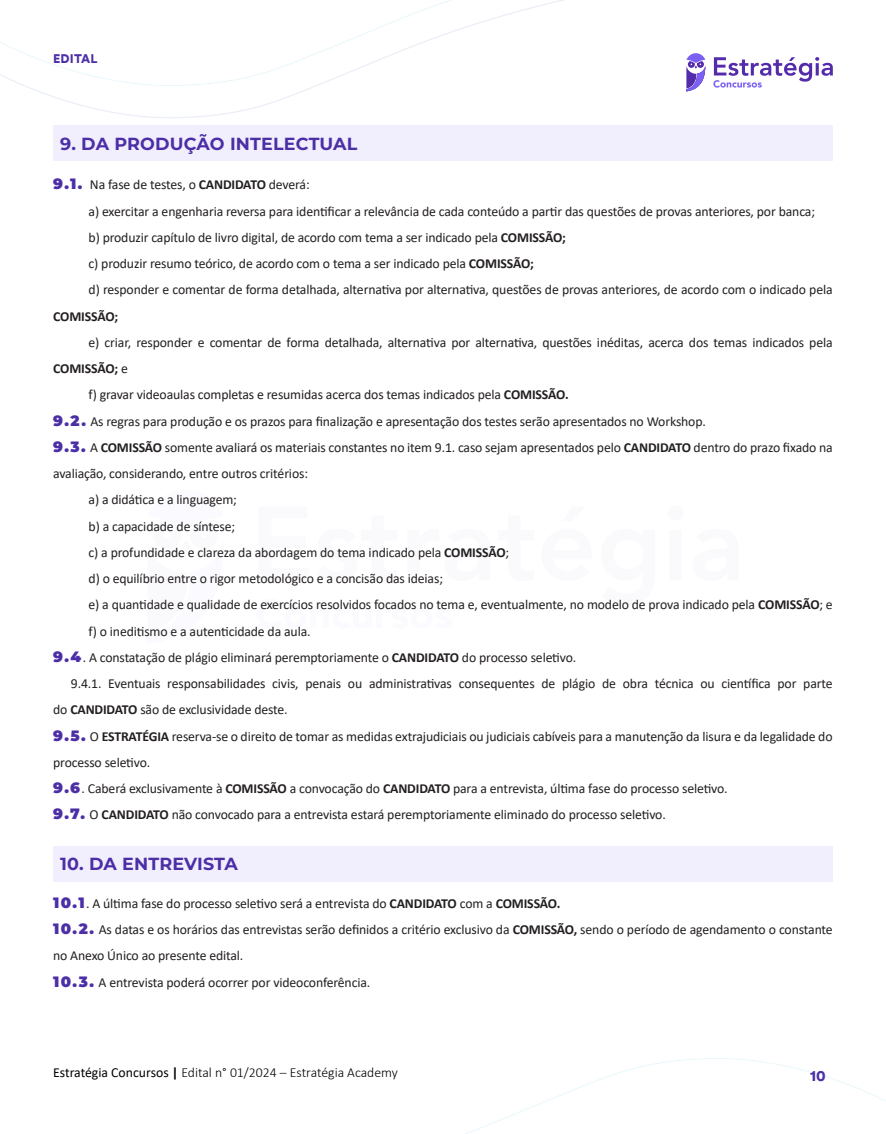
<style>
.page{position:relative;width:886px;height:1134px;background:#fff}
.page>*{position:absolute;margin:0;border:0;box-sizing:border-box;transform-origin:0 0}
.t1{font:700 17.5px "Montserrat";letter-spacing:.01em;color:#4c2fa6}
.t2{font:900 15px "Circular XXTT";color:#4c2fa6}
.t3{font:13.75px/26.2px "Calibri";letter-spacing:-.01em;color:#231f20}
.t4{font:300 13.75px "Calibri";color:#000}
.t5{font:700 13.75px "Calibri";letter-spacing:-.01em;color:#231f20}
.t6{font:900 12.5px "Circular XXTT";letter-spacing:.01em;color:#4c2fa6}
.s1{font-family:"Montserrat";font-weight:900;font-size:15px;color:#4c2fa6}
.s2{font-weight:700}
.s3{font-weight:400}
</style>
<div class="page">
<img style="left:0;top:0;width:706px;height:118px">
<img style="left:465px;top:1058px;width:421px;height:76px">
<svg style="left:686px;top:53px;width:19px;height:38px"></svg>
<svg style="left:713px;top:57px;width:120px;height:31px"></svg>
<div style="left:53px;top:126px;width:780px;height:35px;background:#f1effd"></div>
<div style="left:53px;top:846px;width:780px;height:36px;background:#f1effd"></div>
<p class="t6" style="left:53px;top:49px;width:46px">EDITAL</p>
<p class="t1" style="left:60px;top:131px;width:299px">9. DA PRODUÇÃO INTELECTUAL</p>
<p class="t3" style="left:89px;top:171px;width:745px;text-indent:-35px"><span class="s1">9.1.</span> Na fase de testes, o <span class="s2">CANDIDATO</span> deverá:<br>a) exercitar a engenharia reversa para identificar a relevância de cada conteúdo a partir das questões de provas anteriores, por banca;<br>b) produzir capítulo de livro digital, de acordo com tema a ser indicado pela <span class="s2">COMISSÃO;<br></span>c) produzir resumo teórico, de acordo com o tema a ser indicado pela <span class="s2">COMISSÃO;<br></span>d) responder e comentar de forma detalhada, alternativa por alternativa, questões de provas anteriores, de acordo com o indicado pela</p>
<p class="t5" style="left:53px;top:306px;width:67px">COMISSÃO;</p>
<p class="t3" style="left:89px;top:329px;width:745px">e) criar, responder e comentar de forma detalhada, alternativa por alternativa, questões inéditas, acerca dos temas indicados pela</p>
<p class="t5" style="left:53px;top:359px;width:76px">COMISSÃO; <span class="s3">e</span></p>
<p class="t3" style="left:89px;top:381px;width:482px">f) gravar videoaulas completas e resumidas acerca dos temas indicados pela <span class="s2">COMISSÃO.</span></p>
<p class="t3" style="left:53px;top:408px;width:654px"><span class="s1">9.2.</span> As regras para produção e os prazos para finalização e apresentação dos testes serão apresentados no Workshop.</p>
<p class="t3" style="left:53px;top:434px;width:781px"><span class="s1">9.3.</span> A <span class="s2">COMISSÃO</span> somente avaliará os materiais constantes no item 9.1. caso sejam apresentados pelo <span class="s2">CANDIDATO</span> dentro do prazo fixado na</p>
<p class="t3" style="left:53px;top:460px;width:256px">avaliação, considerando, entre outros critérios:</p>
<p class="t3" style="left:89px;top:486px;width:150px">a) a didática e a linguagem;</p>
<p class="t3" style="left:89px;top:513px;width:148px">b) a capacidade de síntese;</p>
<p class="t3" style="left:89px;top:539px;width:422px">c) a profundidade e clareza da abordagem do tema indicado pela <span class="s2">COMISSÃO</span>;</p>
<p class="t3" style="left:89px;top:565px;width:356px">d) o equilíbrio entre o rigor metodológico e a concisão das ideias;</p>
<p class="t3" style="left:89px;top:591px;width:746px">e) a quantidade e qualidade de exercícios resolvidos focados no tema e, eventualmente, no modelo de prova indicado pela <span class="s2">COMISSÃO</span>; e</p>
<p class="t3" style="left:89px;top:618px;width:223px">f) o ineditismo e a autenticidade da aula.</p>
<p class="t3" style="left:53px;top:644px;width:525px"><span class="s1">9.4</span>. A constatação de plágio eliminará peremptoriamente o <span class="s2">CANDIDATO</span> do processo seletivo.</p>
<p class="t3" style="left:71px;top:670px;width:763px">9.4.1. Eventuais responsabilidades civis, penais ou administrativas consequentes de plágio de obra técnica ou científica por parte</p>
<p class="t3" style="left:53px;top:696px;width:236px">do <span class="s2">CANDIDATO</span> são de exclusividade deste.</p>
<p class="t3" style="left:53px;top:723px;width:781px"><span class="s1">9.5.</span> O <span class="s2">ESTRATÉGIA</span> reserva-se o direito de tomar as medidas extrajudiciais ou judiciais cabíveis para a manutenção da lisura e da legalidade do</p>
<p class="t3" style="left:53px;top:749px;width:99px">processo seletivo.</p>
<p class="t3" style="left:53px;top:775px;width:676px"><span class="s1">9.6</span>. Caberá exclusivamente à <span class="s2">COMISSÃO</span> a convocação do <span class="s2">CANDIDATO</span> para a entrevista, última fase do processo seletivo.</p>
<p class="t3" style="left:53px;top:801px;width:614px"><span class="s1">9.7.</span> O <span class="s2">CANDIDATO</span> não convocado para a entrevista estará peremptoriamente eliminado do processo seletivo.</p>
<p class="t1" style="left:60px;top:852px;width:179px">10. DA ENTREVISTA</p>
<p class="t3" style="left:53px;top:890px;width:781px"><span class="s1">10.1</span>. A última fase do processo seletivo será a entrevista do <span class="s2">CANDIDATO</span> com a <span class="s2">COMISSÃO.<br></span><span class="s1">10.2.</span> As datas e os horários das entrevistas serão definidos a critério exclusivo da <span class="s2">COMISSÃO,</span> sendo o período de agendamento o constante no Anexo Único ao presente edital.<br><span class="s1">10.3.</span> A entrevista poderá ocorrer por videoconferência.</p>
<p class="t4" style="left:53px;top:1064px;width:346px"><span class="s3">Estratégia Concursos</span> <span class="s2">|</span> Edital n° 01/2024 – Estratégia Academy</p>
<p class="t2" style="left:810px;top:1065px;width:17px">10</p>
</div>
